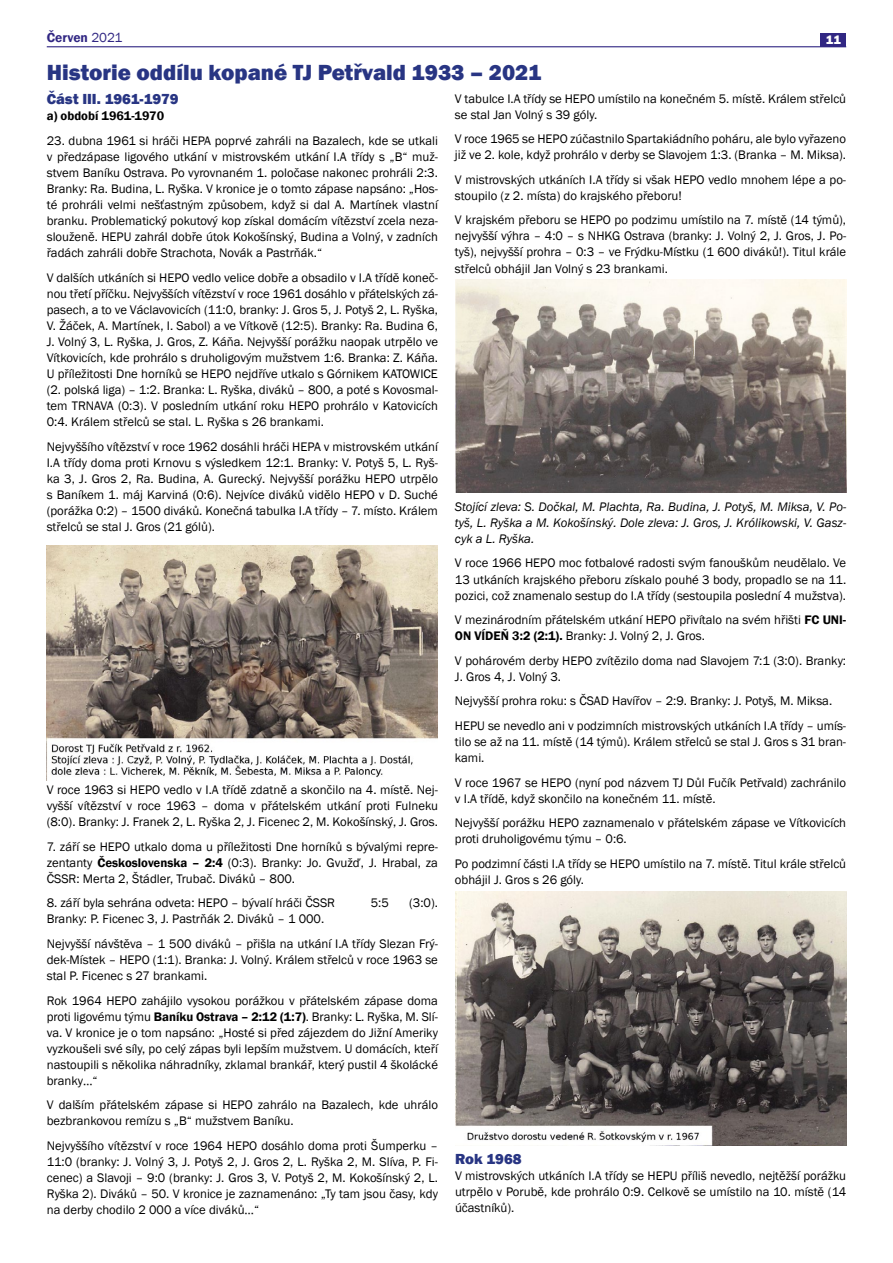
<style>
.page{position:relative;width:893px;height:1263px;background:#fff}
.page>*{position:absolute;margin:0;border:0;box-sizing:border-box;transform-origin:0 0}
.t1{font:800 22.5px "Franklin Gothic";color:#283583}
.t2{font:800 15px "Franklin Gothic";color:#283583}
.t3{font:600 13.5px "Franklin Gothic";color:#312783}
.t4{font:12.75px/16px "Franklin Gothic";color:#000}
.t5{font:italic 12.75px/16px "Franklin Gothic";color:#000;text-align:justify}
.t6{font:600 12.75px "Franklin Gothic";color:#000}
.t7{font:800 12.75px "Franklin Gothic";color:#fff}
.s1{font-weight:400}
.s2{font-weight:600}
</style>
<div class="page">
<hr style="left:47px;top:46px;width:799px;height:1px;background:#312783">
<div style="left:821px;top:33px;width:25px;height:14px;background:#312783"></div>
<img style="left:47px;top:545px;width:391px;height:233px">
<img style="left:455px;top:280px;width:391px;height:213px">
<img style="left:455px;top:892px;width:391px;height:254px">
<p class="t3" style="left:47px;top:29px;width:77px">Červen <span class="s1">2021</span></p>
<p class="t7" style="left:826px;top:32px;width:16px">11</p>
<h1 class="t1" style="left:47px;top:57px;width:496px">Historie oddílu kopané TJ Petřvald 1933 – 2021</h1>
<p class="t2" style="left:47px;top:89px;width:133px">Část III. 1961-1979</p>
<p class="t6" style="left:47px;top:108px;width:119px">a) období 1961-1970</p>
<p class="t4" style="left:47px;top:133px;width:393px;text-align:justify">23. dubna 1961 si hráči HEPA poprvé zahráli na Bazalech, kde se utkali v předzápase ligového utkání v mistrovském utkání I.A třídy s „B“ muž&shy;stvem Baníku Ostrava. Po vyrovnaném 1. poločase nakonec prohráli 2:3.<br>Branky: Ra. Budina, L. Ryška. V kronice je o tomto zápase napsáno: „Hos&shy;té prohráli velmi nešťastným způsobem, když si dal A. Martínek vlastní branku. Problematický pokutový kop získal domácím vítězství zcela neza&shy;slouženě. HEPU zahrál dobře útok Kokošínský, Budina a Volný, v zadních řadách zahráli dobře Strachota, Novák a Pastrňák.“</p>
<p class="t4" style="left:47px;top:270px;width:393px;text-align:justify">V dalších utkáních si HEPO vedlo velice dobře a obsadilo v I.A třídě koneč&shy;nou třetí příčku. Nejvyšších vítězství v roce 1961 dosáhlo v přátelských zá&shy;pasech, a to ve Václavovicích (11:0, branky: J. Gros 5, J. Potyš 2, L. Ryška, V. Žáček, A. Martínek, I. Sabol) a ve Vítkově (12:5). Branky: Ra. Budina 6, J. Volný 3, L. Ryška, J. Gros, Z. Káňa. Nejvyšší porážku naopak utrpělo ve Vítkovicích, kde prohrálo s druholigovým mužstvem 1:6. Branka: Z. Káňa.<br>U příležitosti Dne horníků se HEPO nejdříve utkalo s Górnikem KATOWICE (2. polská liga) – 1:2. Branka: L. Ryška, diváků – 800, a poté s Kovosmal&shy;tem TRNAVA (0:3). V posledním utkání roku HEPO prohrálo v Katovicích 0:4. Králem střelců se stal. L. Ryška s 26 brankami.</p>
<p class="t4" style="left:47px;top:439px;width:393px;text-align:justify">Nejvyššího vítězství v roce 1962 dosáhli hráči HEPA v mistrovském utkání I.A třídy doma proti Krnovu s výsledkem 12:1. Branky: V. Potyš 5, L. Ryš&shy;ka 3, J. Gros 2, Ra. Budina, A. Gurecký. Nejvyšší porážku HEPO utrpělo s Baníkem 1. máj Karviná (0:6). Nejvíce diváků vidělo HEPO v D. Suché (porážka 0:2) – 1500 diváků. Konečná tabulka I.A třídy – 7. místo. Králem střelců se stal J. Gros (21 gólů).</p>
<p class="t4" style="left:455px;top:91px;width:393px">V tabulce I.A třídy se HEPO umístilo na konečném 5. místě. Králem střelců se stal Jan Volný s 39 góly.</p>
<p class="t4" style="left:455px;top:131px;width:393px">V roce 1965 se HEPO zúčastnilo Spartakiádního poháru, ale bylo vyřazeno již ve 2. kole, když prohrálo v derby se Slavojem 1:3. (Branka – M. Miksa).</p>
<p class="t4" style="left:455px;top:172px;width:393px">V mistrovských utkáních I.A třídy si však HEPO vedlo mnohem lépe a po&shy;stoupilo (z 2. místa) do krajského přeboru!</p>
<p class="t4" style="left:455px;top:212px;width:393px;text-align:justify">V krajském přeboru se HEPO po podzimu umístilo na 7. místě (14 týmů), nejvyšší výhra – 4:0 – s NHKG Ostrava (branky: J. Volný 2, J. Gros, J. Po&shy;tyš), nejvyšší prohra – 0:3 – ve Frýdku-Místku (1 600 diváků!). Titul krále střelců obhájil Jan Volný s 23 brankami.</p>
<p class="t5" style="left:455px;top:499px;width:393px">Stojící zleva: S. Dočkal, M. Plachta, Ra. Budina, J. Potyš, M. Miksa, V. Po&shy;tyš, L. Ryška a M. Kokošínský. Dole zleva: J. Gros, J. Królikowski, V. Gasz&shy;cyk a L. Ryška.</p>
<p class="t4" style="left:455px;top:555px;width:393px;text-align:justify">V roce 1966 HEPO moc fotbalové radosti svým fanouškům neudělalo. Ve 13 utkáních krajského přeboru získalo pouhé 3 body, propadlo se na 11. pozici, což znamenalo sestup do I.A třídy (sestoupila poslední 4 mužstva).</p>
<p class="t4" style="left:455px;top:612px;width:393px">V mezinárodním přátelském utkání HEPO přivítalo na svém hřišti <span class="s2">FC UNI-<br>ON VÍDEŇ 3:2 (2:1).</span> Branky: J. Volný 2, J. Gros.</p>
<p class="t4" style="left:455px;top:653px;width:393px">V pohárovém derby HEPO zvítězilo doma nad Slavojem 7:1 (3:0). Branky:<br>J. Gros 4, J. Volný 3.</p>
<p class="t4" style="left:455px;top:689px;width:393px;line-height:24.6px">Nejvyšší prohra roku: s ČSAD Havířov – 2:9. Branky: J. Potyš, M. Miksa.<br>HEPU se nevedlo ani v podzimních mistrovských utkáních I.A třídy – umís-</p>
<p class="t4" style="left:455px;top:734px;width:393px">tilo se až na 11. místě (14 týmů). Králem střelců se stal J. Gros s 31 bran&shy;kami.</p>
<p class="t4" style="left:455px;top:774px;width:393px">V roce 1967 se HEPO (nyní pod názvem TJ Důl Fučík Petřvald) zachránilo v I.A třídě, když skončilo na konečném 11. místě.</p>
<p class="t4" style="left:455px;top:815px;width:393px">Nejvyšší porážku HEPO zaznamenalo v přátelském zápase ve Vítkovicích proti druholigovému týmu – 0:6.</p>
<p class="t4" style="left:455px;top:856px;width:393px">Po podzimní části I.A třídy se HEPO umístilo na 7. místě. Titul krále střelců obhájil J. Gros s 26 góly.</p>
<p class="t4" style="left:47px;top:782px;width:393px;text-align:justify">V roce 1963 si HEPO vedlo v I.A třídě zdatně a skončilo na 4. místě. Nej&shy;vyšší vítězství v roce 1963 – doma v přátelském utkání proti Fulneku (8:0). Branky: J. Franek 2, L. Ryška 2, J. Ficenec 2, M. Kokošínský, J. Gros.</p>
<p class="t4" style="left:47px;top:839px;width:393px;text-align:justify">7. září se HEPO utkalo doma u příležitosti Dne horníků s bývalými repre&shy;zentanty <span class="s2">Československa – 2:4</span> (0:3). Branky: Jo. Gvužď, J. Hrabal, za ČSSR: Merta 2, Štádler, Trubač. Diváků – 800.</p>
<p class="t4" style="left:47px;top:895px;width:290px">8. září byla sehrána odveta: HEPO – bývalí hráči ČSSR</p>
<p class="t4" style="left:371px;top:895px;width:20px">5:5</p>
<p class="t4" style="left:409px;top:895px;width:30px">(3:0).</p>
<p class="t4" style="left:47px;top:907px;width:393px;line-height:24.6px">Branky: P. Ficenec 3, J. Pastrňák 2. Diváků – 1 000.<br>Nejvyšší návštěva – 1 500 diváků – přišla na utkání I.A třídy Slezan Frý-</p>
<p class="t4" style="left:47px;top:952px;width:393px">dek-Místek – HEPO (1:1). Branka: J. Volný. Králem střelců v roce 1963 se stal P. Ficenec s 27 brankami.</p>
<p class="t4" style="left:47px;top:992px;width:393px;text-align:justify">Rok 1964 HEPO zahájilo vysokou porážkou v přátelském zápase doma proti ligovému týmu <span class="s2">Baníku Ostrava – 2:12 (1:7)</span>. Branky: L. Ryška, M. Slí&shy;va. V kronice je o tom napsáno: „Hosté si před zájezdem do Jižní Ameriky vyzkoušeli své síly, po celý zápas byli lepším mužstvem. U domácích, kteří nastoupili s několika náhradníky, zklamal brankář, který pustil 4 školácké branky…“</p>
<p class="t4" style="left:47px;top:1097px;width:393px">V dalším přátelském zápase si HEPO zahrálo na Bazalech, kde uhrálo bezbrankovou remízu s „B“ mužstvem Baníku.</p>
<p class="t4" style="left:47px;top:1138px;width:393px;text-align:justify">Nejvyššího vítězství v roce 1964 HEPO dosáhlo doma proti Šumperku – 11:0 (branky: J. Volný 3, J. Potyš 2, J. Gros 2, L. Ryška 2, M. Slíva, P. Fi&shy;cenec) a Slavoji – 9:0 (branky: J. Gros 3, V. Potyš 2, M. Kokošínský 2, L.<br>Ryška 2). Diváků – 50. V kronice je zaznamenáno: „Ty tam jsou časy, kdy na derby chodilo 2 000 a více diváků…“</p>
<p class="t2" style="left:455px;top:1149px;width:68px">Rok 1968</p>
<p class="t4" style="left:455px;top:1168px;width:393px;text-align:justify">V mistrovských utkáních I.A třídy se HEPU příliš nevedlo, nejtěžší porážku utrpělo v Porubě, kde prohrálo 0:9. Celkově se umístilo na 10. místě (14 účastníků).</p>
</div>
